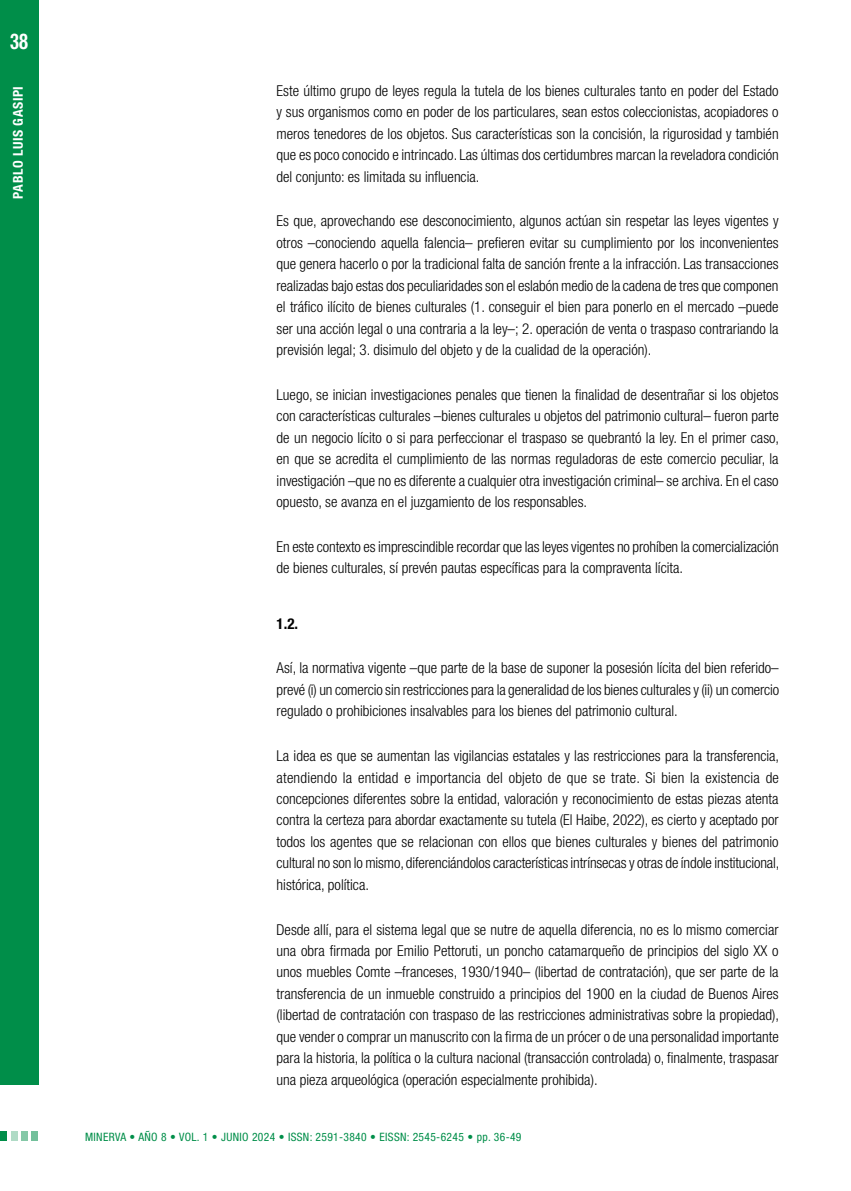
<style>
.page{position:relative;width:851px;height:1191px;background:#fff}
.page>*{position:absolute;margin:0;border:0;box-sizing:border-box;transform-origin:0 0}
.t1{font:700 condensed 21.75px "Helvetica Neue LT Std";color:#fff;scale:.85 1}
._00-TEXTO_GENERAL{font:300 condensed 15px/21.5px "Helvetica Neue LT Std";color:#000;text-align:justify}
._000-subtitulo_2_ok{font:700 condensed 15px "Helvetica Neue LT Std";color:#000}
.t2{font:700 condensed 13.5px "Helvetica Neue LT Std";letter-spacing:.04em;color:#fff}
.t3{font:condensed 11.55px "Helvetica Neue LT Std";letter-spacing:.03em;color:#008e49}
</style>
<div class="page">
<div style="left:0;top:0;width:38px;height:1084px;background:#008e49"></div>
<div style="left:21px;top:1131px;width:7px;height:10px;background:#85c8a7"></div>
<div style="left:11px;top:1131px;width:7px;height:10px;background:#b0dbc6"></div>
<div style="left:0;top:1131px;width:7px;height:10px;background:#008e49"></div>
<div style="left:32px;top:1131px;width:6px;height:10px;background:#73c09b"></div>
<h1 class="t1" style="left:10px;top:28px;width:23px">38</h1>
<p class="t2" style="left:10px;top:198px;width:114px;rotate:-90deg">PABLO LUIS GASIPI</p>
<p class="_00-TEXTO_GENERAL" style="left:276px;top:80px;width:504px">Este último grupo de leyes regula la tutela de los bienes culturales tanto en poder del Estado y sus organismos como en poder de los particulares, sean estos coleccionistas, acopiadores o meros tenedores de los objetos. Sus características son la concisión, la rigurosidad y también que es poco conocido e intrincado. Las últimas dos certidumbres marcan la reveladora condición del conjunto: es limitada su influencia.</p>
<p class="_00-TEXTO_GENERAL" style="left:276px;top:210px;width:503px">Es que, aprovechando ese desconocimiento, algunos actúan sin respetar las leyes vigentes y otros –conociendo aquella falencia– prefieren evitar su cumplimiento por los inconvenientes que genera hacerlo o por la tradicional falta de sanción frente a la infracción. Las transacciones realizadas bajo estas dos peculiaridades son el eslabón medio de la cadena de tres que componen el tráfico ilícito de bienes culturales (1. conseguir el bien para ponerlo en el mercado –puede ser una acción legal o una contraria a la ley–; 2. operación de venta o traspaso contrariando la previsión legal; 3. disimulo del objeto y de la cualidad de la operación).</p>
<p class="_00-TEXTO_GENERAL" style="left:276px;top:383px;width:504px">Luego, se inician investigaciones penales que tienen la finalidad de desentrañar si los objetos con características culturales –bienes culturales u objetos del patrimonio cultural– fueron parte de un negocio lícito o si para perfeccionar el traspaso se quebrantó la ley. En el primer caso, en que se acredita el cumplimiento de las normas reguladoras de este comercio peculiar, la investigación –que no es diferente a cualquier otra investigación criminal– se archiva. En el caso opuesto, se avanza en el juzgamiento de los responsables.</p>
<p class="_00-TEXTO_GENERAL" style="left:276px;top:535px;width:503px">En este contexto es imprescindible recordar que las leyes vigentes no prohíben la comercialización de bienes culturales, sí prevén pautas específicas para la compraventa lícita.</p>
<p class="_000-subtitulo_2_ok" style="left:276px;top:614px;width:23px">1.2.</p>
<p class="_00-TEXTO_GENERAL" style="left:276px;top:657px;width:504px">Así, la normativa vigente –que parte de la base de suponer la posesión lícita del bien referido– prevé (i) un comercio sin restricciones para la generalidad de los bienes culturales y (ii) un comercio regulado o prohibiciones insalvables para los bienes del patrimonio cultural.</p>
<p class="_00-TEXTO_GENERAL" style="left:276px;top:745px;width:504px">La idea es que se aumentan las vigilancias estatales y las restricciones para la transferencia, atendiendo la entidad e importancia del objeto de que se trate. Si bien la existencia de concepciones diferentes sobre la entidad, valoración y reconocimiento de estas piezas atenta contra la certeza para abordar exactamente su tutela (El Haibe, 2022), es cierto y aceptado por todos los agentes que se relacionan con ellos que bienes culturales y bienes del patrimonio cultural no son lo mismo, diferenciándolos características intrínsecas y otras de índole institucional, histórica, política.</p>
<p class="_00-TEXTO_GENERAL" style="left:276px;top:918px;width:504px">Desde allí, para el sistema legal que se nutre de aquella diferencia, no es lo mismo comerciar una obra firmada por Emilio Pettoruti, un poncho catamarqueño de principios del siglo XX o unos muebles Comte –franceses, 1930/1940– (libertad de contratación), que ser parte de la transferencia de un inmueble construido a principios del 1900 en la ciudad de Buenos Aires (libertad de contratación con traspaso de las restricciones administrativas sobre la propiedad), que vender o comprar un manuscrito con la firma de un prócer o de una personalidad importante para la historia, la política o la cultura nacional (transacción controlada) o, finalmente, traspasar una pieza arqueológica (operación especialmente prohibida).</p>
<p class="t3" style="left:85px;top:1130px;width:438px">MINERVA • AÑO 8 • VOL. 1 • JUNIO 2024 • ISSN: 2591-3840 • EISSN: 2545-6245 • pp. 36-49</p>
</div>
